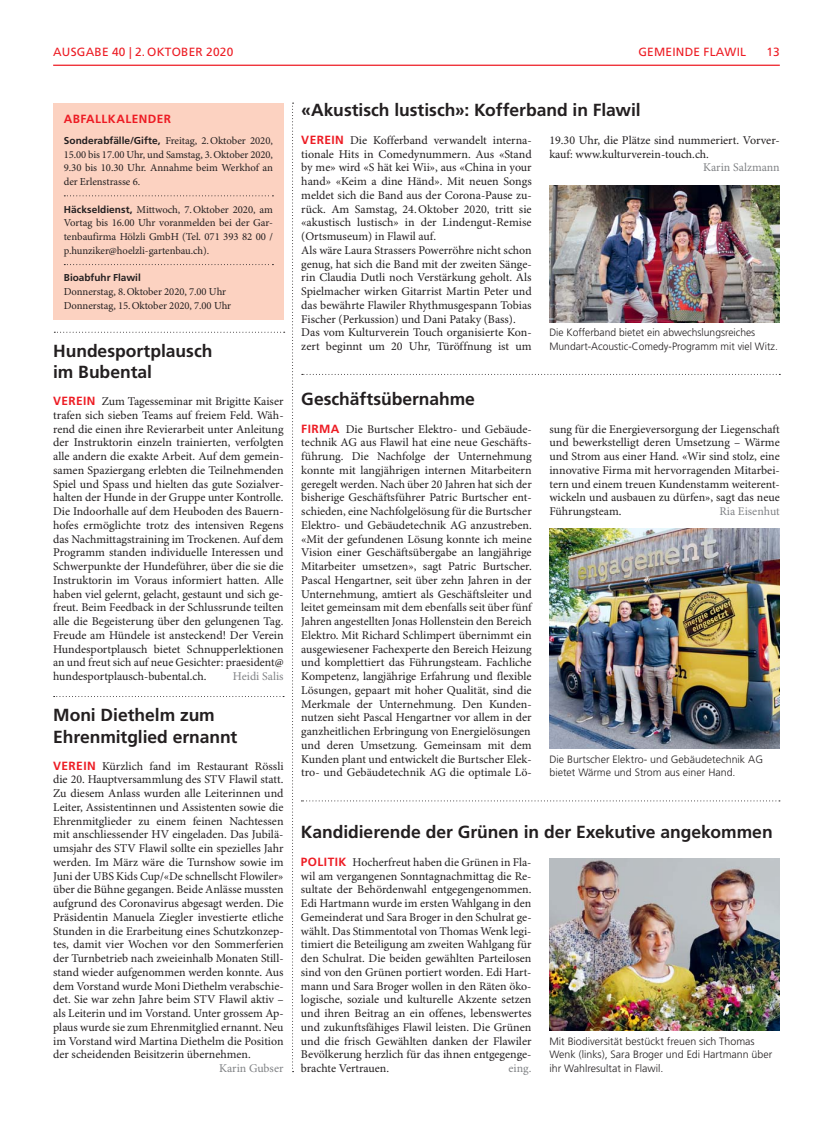
<style>
.page{position:relative;width:833px;height:1134px;background:#fff}
.page>*{position:absolute;margin:0;border:0;box-sizing:border-box;transform-origin:0 0}
.t1{font:700 17.5px/21.2px "Frutiger LT Std";letter-spacing:-.005em;color:#231f20}
.t2{font:11.88px/13.8px "Minion Pro";color:#231f20;text-align:justify}
.t3{font:11.88px "Minion Pro";color:#808285}
.t4{font:11.88px "Frutiger LT Std";letter-spacing:.02em;color:#ed1c24}
.t5{font:700 11.88px "Frutiger LT Std";letter-spacing:.03em;color:#ed1c24}
.t6{font:10.62px/13.8px "Minion Pro";letter-spacing:-.005em;color:#231f20;text-align:justify}
.t7{font:300 10.62px/13.8px "Frutiger LT Std";color:#231f20}
.t8{font:700 10px "Frutiger LT Std";color:#231f20}
.s1{font-family:"Frutiger LT Std";font-weight:700;font-size:10px}
.s2{font-family:"Frutiger LT Std";font-weight:700;color:#ed1c24}
</style>
<div class="page">
<div style="left:53px;top:103px;width:230px;height:217px;background:#fcd2c1"></div>
<svg style="left:64px;top:195px;width:209px;height:1px"></svg>
<svg style="left:64px;top:264px;width:209px;height:1px"></svg>
<hr style="left:53px;top:65px;width:727px;height:1px;background:#ed1c24">
<img style="left:549px;top:529px;width:231px;height:220px">
<svg style="left:292px;top:103px;width:1px;height:969px"></svg>
<svg style="left:54px;top:696px;width:230px;height:1px"></svg>
<svg style="left:302px;top:374px;width:478px;height:1px"></svg>
<svg style="left:54px;top:332px;width:231px;height:1px"></svg>
<svg style="left:301px;top:800px;width:479px;height:1px"></svg>
<img style="left:549px;top:185px;width:231px;height:138px">
<img style="left:549px;top:859px;width:230px;height:172px">
<p class="t4" style="left:53px;top:46px;width:182px">AUSGABE 40 | 2. OKTOBER 2020</p>
<p class="t4" style="left:638px;top:46px;width:109px">GEMEINDE FLAWIL</p>
<p class="t4" style="left:766px;top:46px;width:15px">13</p>
<p class="t5" style="left:64px;top:113px;width:109px">ABFALLKALENDER</p>
<p class="t6" style="left:64px;top:135px;width:211px"><span class="s1">Sonderabfälle/Gifte,</span> Freitag, 2. Oktober 2020, 15.00 bis 17.00 Uhr, und Samstag, 3. Oktober 2020, 9.30 bis 10.30 Uhr. Annahme beim Werkhof an der Erlenstrasse 6.</p>
<p class="t6" style="left:64px;top:203px;width:211px"><span class="s1">Häckseldienst,</span> Mittwoch, 7. Oktober 2020, am Vortag bis 16.00 Uhr voranmelden bei der Gar&shy;tenbaufirma Hölzli GmbH (Tel. 071 393 82 00 / p.hunziker@hoelzli-gartenbau.ch).</p>
<p class="t8" style="left:64px;top:273px;width:79px">Bioabfuhr Flawil</p>
<p class="t6" style="left:64px;top:286px;width:169px">Donnerstag, 8. Oktober 2020, 7.00 Uhr<br>Donnerstag, 15. Oktober 2020, 7.00 Uhr</p>
<h1 class="t1" style="left:53px;top:341px;width:161px">Hundesportplausch im Bubental</h1>
<p class="t2" style="left:53px;top:395px;width:232px"><span class="s2">VEREIN</span> Zum Tagesseminar mit Brigitte Kaiser trafen sich sieben Teams auf freiem Feld. Wäh&shy;rend die einen ihre Revierarbeit unter Anleitung der Instruktorin einzeln trainierten, verfolgten alle andern die exakte Arbeit. Auf dem gemein&shy;samen Spaziergang erlebten die Teilnehmenden Spiel und Spass und hielten das gute Sozialver&shy;halten der Hunde in der Gruppe unter Kontrolle.<br>Die Indoorhalle auf dem Heuboden des Bauern&shy;hofes ermöglichte trotz des intensiven Regens das Nachmittagstraining im Trockenen. Auf dem Programm standen individuelle Interessen und Schwerpunkte der Hundeführer, über die sie die Instruktorin im Voraus informiert hatten. Alle haben viel gelernt, gelacht, gestaunt und sich ge&shy;freut. Beim Feedback in der Schlussrunde teilten alle die Begeisterung über den gelungenen Tag.<br>Freude am Hündele ist ansteckend! Der Verein Hundesportplausch bietet Schnupperlektionen an und freut sich auf neue Gesichter: praesident@ hundesportplausch-bubental.ch.</p>
<p class="t3" style="left:233px;top:672px;width:52px">Heidi Salis</p>
<h1 class="t1" style="left:53px;top:706px;width:186px">Moni Diethelm zum<br>Ehrenmitglied ernannt</h1>
<p class="t2" style="left:53px;top:760px;width:232px"><span class="s2">VEREIN</span> Kürzlich fand im Restaurant Rössli die 20. Hauptversammlung des STV Flawil statt.<br>Zu diesem Anlass wurden alle Leiterinnen und Leiter, Assistentinnen und Assistenten sowie die Ehrenmitglieder zu einem feinen Nachtessen mit anschliessender HV eingeladen. Das Jubilä&shy;umsjahr des STV Flawil sollte ein spezielles Jahr werden. Im März wäre die Turnshow sowie im Juni der UBS Kids Cup/«De schnellscht Flowiler» über die Bühne gegangen. Beide Anlässe mussten aufgrund des Coronavirus abgesagt werden. Die Präsidentin Manuela Ziegler investierte etliche Stunden in die Erarbeitung eines Schutzkonzep&shy;tes, damit vier Wochen vor den Sommerferien der Turnbetrieb nach zweieinhalb Monaten Still&shy;stand wieder aufgenommen werden konnte. Aus dem Vorstand wurde Moni Diethelm verabschie&shy;det. Sie war zehn Jahre beim STV Flawil aktiv – als Leiterin und im Vorstand. Unter grossem Ap&shy;plaus wurde sie zum Ehrenmitglied ernannt. Neu im Vorstand wird Martina Diethelm die Position der scheidenden Beisitzerin übernehmen.</p>
<p class="t3" style="left:219px;top:1064px;width:66px">Karin Gubser</p>
<h1 class="t1" style="left:301px;top:101px;width:341px">«Akustisch lustisch»: Kofferband in Flawil</h1>
<p class="t2" style="left:301px;top:134px;width:232px;text-align:left"><span class="s2">VEREIN</span> Die Kofferband verwandelt interna&shy;tionale Hits in Comedynummern. Aus «Stand by me» wird «S hät kei Wii», aus «China in your hand» «Keim a dine Händ». Mit neuen Songs meldet sich die Band aus der Corona-Pause zu&shy;rück. Am Samstag, 24. Oktober 2020, tritt sie «akustisch lustisch» in der Lindengut-Remise (Ortsmuseum) in Flawil auf.<br>Als wäre Laura Strassers Powerröhre nicht schon genug, hat sich die Band mit der zweiten Sänge&shy;rin Claudia Dutli noch Verstärkung geholt. Als Spielmacher wirken Gitarrist Martin Peter und das bewährte Flawiler Rhythmusgespann Tobias Fischer (Perkussion) und Dani Pataky (Bass).<br>Das vom Kulturverein Touch organisierte Kon&shy;zert beginnt um 20 Uhr, Türöffnung ist um</p>
<p class="t2" style="left:549px;top:134px;width:232px">19.30 Uhr, die Plätze sind nummeriert. Vorver&shy;kauf: www.kulturverein-touch.ch.</p>
<p class="t3" style="left:703px;top:163px;width:78px">Karin Salzmann</p>
<p class="t7" style="left:549px;top:326px;width:230px">Die Kofferband bietet ein abwechslungsreiches<br>Mundart-Acoustic-Comedy-Programm mit viel Witz.</p>
<h1 class="t1" style="left:301px;top:389px;width:175px">Geschäftsübernahme</h1>
<p class="t2" style="left:301px;top:423px;width:232px"><span class="s2">FIRMA</span> Die Burtscher Elektro- und Gebäude&shy;technik AG aus Flawil hat eine neue Geschäfts&shy;führung. Die Nachfolge der Unternehmung konnte mit langjährigen internen Mitarbeitern geregelt werden. Nach über 20 Jahren hat sich der bisherige Geschäftsführer Patric Burtscher ent&shy;schieden, eine Nachfolgelösung für die Burtscher Elektro- und Gebäudetechnik AG anzustreben. «Mit der gefundenen Lösung konnte ich meine Vision einer Geschäftsübergabe an langjährige Mitarbeiter umsetzen», sagt Patric Burtscher.<br>Pascal Hengartner, seit über zehn Jahren in der Unternehmung, amtiert als Geschäftsleiter und leitet gemeinsam mit dem ebenfalls seit über fünf Jahren angestellten Jonas Hollenstein den Bereich Elektro. Mit Richard Schlimpert übernimmt ein ausgewiesener Fachexperte den Bereich Heizung und komplettiert das Führungsteam. Fachliche Kompetenz, langjährige Erfahrung und flexible Lösungen, gepaart mit hoher Qualität, sind die Merkmale der Unternehmung. Den Kunden&shy;nutzen sieht Pascal Hengartner vor allem in der ganzheitlichen Erbringung von Energielösungen und deren Umsetzung. Gemeinsam mit dem Kunden plant und entwickelt die Burtscher Elek&shy;tro- und Gebäudetechnik AG die optimale Lö-</p>
<p class="t2" style="left:549px;top:423px;width:232px">sung für die Energieversorgung der Liegenschaft und bewerkstelligt deren Umsetzung – Wärme und Strom aus einer Hand. «Wir sind stolz, eine innovative Firma mit hervorragenden Mitarbei&shy;tern und einem treuen Kundenstamm weiterent&shy;wickeln und ausbauen zu dürfen», sagt das neue Führungsteam.</p>
<p class="t3" style="left:719px;top:507px;width:62px">Ria Eisenhut</p>
<p class="t7" style="left:549px;top:753px;width:215px">Die Burtscher Elektro- und Gebäudetechnik AG bietet Wärme und Strom aus einer Hand.</p>
<h1 class="t1" style="left:301px;top:822px;width:473px">Kandidierende der Grünen in der Exekutive angekommen</h1>
<p class="t2" style="left:301px;top:856px;width:232px"><span class="s2">POLITIK</span> Hocherfreut haben die Grünen in Fla&shy;wil am vergangenen Sonntagnachmittag die Re&shy;sultate der Behördenwahl entgegengenommen.<br>Edi Hartmann wurde im ersten Wahlgang in den Gemeinderat und Sara Broger in den Schulrat ge&shy;wählt. Das Stimmentotal von Thomas Wenk legi&shy;timiert die Beteiligung am zweiten Wahlgang für den Schulrat. Die beiden gewählten Parteilosen sind von den Grünen portiert worden. Edi Hart&shy;mann und Sara Broger wollen in den Räten öko&shy;logische, soziale und kulturelle Akzente setzen und ihren Beitrag an ein offenes, lebenswertes und zukunftsfähiges Flawil leisten. Die Grünen und die frisch Gewählten danken der Flawiler Bevölkerung herzlich für das ihnen entgegenge&shy;brachte Vertrauen.</p>
<p class="t7" style="left:549px;top:1035px;width:224px">Mit Biodiversität bestückt freuen sich Thomas<br>Wenk (links), Sara Broger und Edi Hartmann über ihr Wahlresultat in Flawil.</p>
<p class="t3" style="left:508px;top:1064px;width:24px">eing.</p>
</div>
